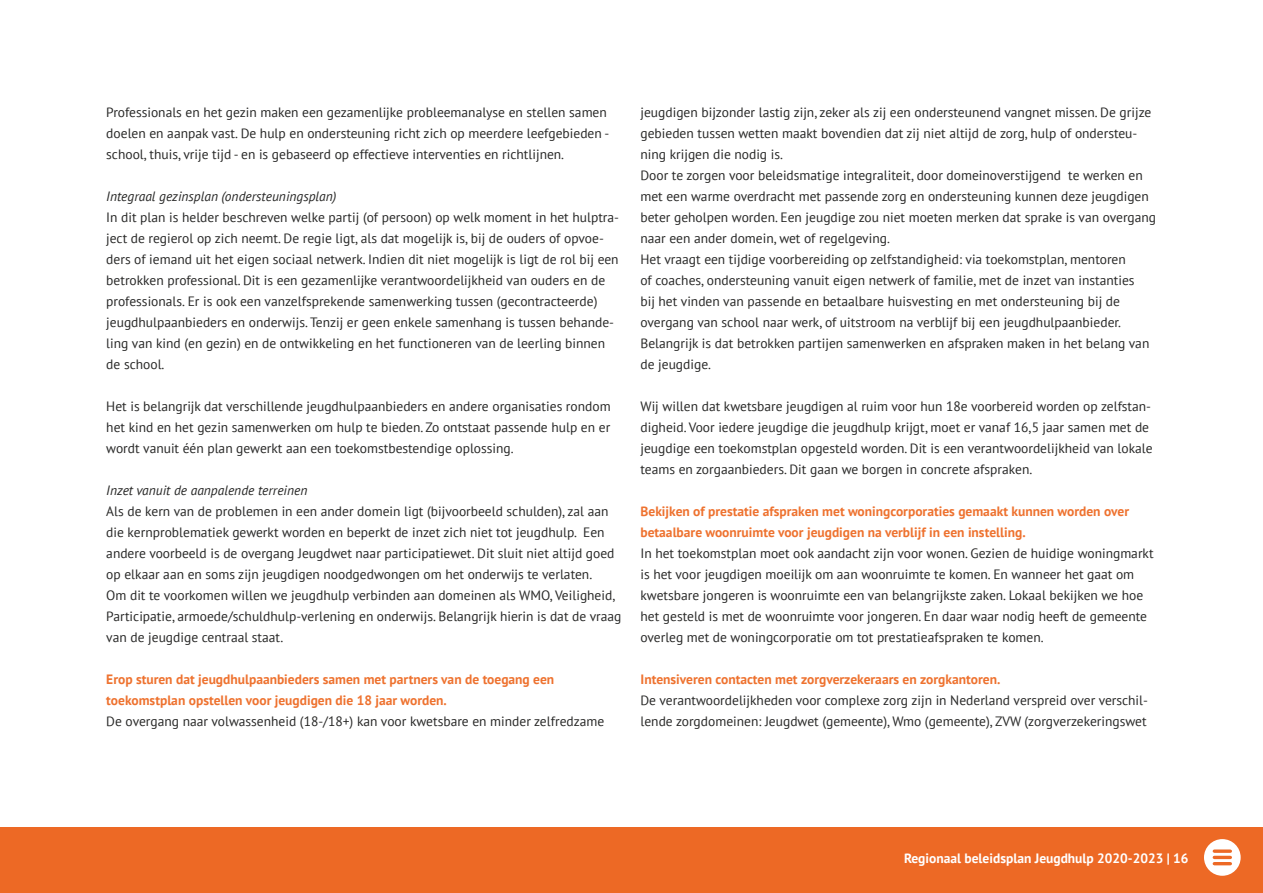
<style>
.page{position:relative;width:1263px;height:893px;background:#fff}
.page>*{position:absolute;margin:0;border:0;box-sizing:border-box;transform-origin:0 0}
.t1{font:13.5px/21px "PT Sans";color:#282827}
.t2{font:700 13.5px/21px "PT Sans";color:#ee722f}
.t3{font:italic 13.5px "PT Sans";color:#282827}
.t4{font:700 13.5px "PT Sans";color:#fff}
</style>
<div class="page">
<div style="left:0;top:827px;width:1263px;height:66px;background:#ed6925"></div>
<svg style="left:1204px;top:839px;width:37px;height:37px"></svg>
<svg style="left:1214px;top:849px;width:16px;height:4px"></svg>
<hr style="left:1214px;top:856px;width:16px;height:3px;background:#ed6925">
<hr style="left:1214px;top:862px;width:16px;height:3px;background:#ed6925">
<p class="t1" style="left:106px;top:101px;width:504px">Professionals en het gezin maken een gezamenlijke probleemanalyse en stellen samen doelen en aanpak vast. De hulp en ondersteuning richt zich op meerdere leefgebieden - school, thuis, vrije tijd - en is gebaseerd op effectieve interventies en richtlijnen.</p>
<p class="t3" style="left:106px;top:188px;width:232px">Integraal gezinsplan (ondersteuningsplan)</p>
<p class="t1" style="left:106px;top:206px;width:514px">In dit plan is helder beschreven welke partij (of persoon) op welk moment in het hulptra&shy;ject de regierol op zich neemt. De regie ligt, als dat mogelijk is, bij de ouders of opvoe&shy;ders of iemand uit het eigen sociaal netwerk. Indien dit niet mogelijk is ligt de rol bij een betrokken professional. Dit is een gezamenlijke verantwoordelijkheid van ouders en de professionals. Er is ook een vanzelfsprekende samenwerking tussen (gecontracteerde) jeugdhulpaanbieders en onderwijs. Tenzij er geen enkele samenhang is tussen behande&shy;ling van kind (en gezin) en de ontwikkeling en het functioneren van de leerling binnen de school.</p>
<p class="t1" style="left:106px;top:396px;width:506px;text-align:justify">Het is belangrijk dat verschillende jeugdhulpaanbieders en andere organisaties rondom het kind en het gezin samenwerken om hulp te bieden. Zo ontstaat passende hulp en er wordt vanuit één plan gewerkt aan een toekomstbestendige oplossing.</p>
<p class="t3" style="left:106px;top:482px;width:203px">Inzet vanuit de aanpalende terreinen</p>
<p class="t1" style="left:106px;top:501px;width:517px">Als de kern van de problemen in een ander domein ligt (bijvoorbeeld schulden), zal aan die kernproblematiek gewerkt worden en beperkt de inzet zich niet tot jeugdhulp. Een andere voorbeeld is de overgang Jeugdwet naar participatiewet. Dit sluit niet altijd goed op elkaar aan en soms zijn jeugdigen noodgedwongen om het onderwijs te verlaten.<br>Om dit te voorkomen willen we jeugdhulp verbinden aan domeinen als WMO, Veiligheid, Participatie, armoede/schuldhulp-verlening en onderwijs. Belangrijk hierin is dat de vraag van de jeugdige centraal staat.</p>
<p class="t2" style="left:106px;top:669px;width:449px">Erop sturen dat jeugdhulpaanbieders samen met partners van de toegang een toekomstplan opstellen voor jeugdigen die 18 jaar worden.</p>
<p class="t1" style="left:106px;top:711px;width:499px">De overgang naar volwassenheid (18-/18+) kan voor kwetsbare en minder zelfredzame</p>
<p class="t1" style="left:640px;top:102px;width:517px">jeugdigen bijzonder lastig zijn, zeker als zij een ondersteunend vangnet missen. De grijze gebieden tussen wetten maakt bovendien dat zij niet altijd de zorg, hulp of ondersteu&shy;ning krijgen die nodig is.<br>Door te zorgen voor beleidsmatige integraliteit, door domeinoverstijgend te werken en met een warme overdracht met passende zorg en ondersteuning kunnen deze jeugdigen beter geholpen worden. Een jeugdige zou niet moeten merken dat sprake is van overgang naar een ander domein, wet of regelgeving.<br>Het vraagt een tijdige voorbereiding op zelfstandigheid: via toekomstplan, mentoren<br>of coaches, ondersteuning vanuit eigen netwerk of familie, met de inzet van instanties<br>bij het vinden van passende en betaalbare huisvesting en met ondersteuning bij de overgang van school naar werk, of uitstroom na verblijf bij een jeugdhulpaanbieder.<br>Belangrijk is dat betrokken partijen samenwerken en afspraken maken in het belang van de jeugdige.</p>
<p class="t1" style="left:640px;top:396px;width:514px">Wij willen dat kwetsbare jeugdigen al ruim voor hun 18e voorbereid worden op zelfstan&shy;digheid. Voor iedere jeugdige die jeugdhulp krijgt, moet er vanaf 16,5 jaar samen met de jeugdige een toekomstplan opgesteld worden. Dit is een verantwoordelijkheid van lokale teams en zorgaanbieders. Dit gaan we borgen in concrete afspraken.</p>
<p class="t2" style="left:640px;top:501px;width:490px">Bekijken of prestatie afspraken met woningcorporaties gemaakt kunnen worden over betaalbare woonruimte voor jeugdigen na verblijf in een instelling.</p>
<p class="t1" style="left:640px;top:543px;width:515px">In het toekomstplan moet ook aandacht zijn voor wonen. Gezien de huidige woningmarkt is het voor jeugdigen moeilijk om aan woonruimte te komen. En wanneer het gaat om kwetsbare jongeren is woonruimte een van belangrijkste zaken. Lokaal bekijken we hoe het gesteld is met de woonruimte voor jongeren. En daar waar nodig heeft de gemeente overleg met de woningcorporatie om tot prestatieafspraken te komen.</p>
<p class="t2" style="left:640px;top:669px;width:361px">Intensiveren contacten met zorgverzekeraars en zorgkantoren.</p>
<p class="t1" style="left:640px;top:690px;width:509px">De verantwoordelijkheden voor complexe zorg zijn in Nederland verspreid over verschil&shy;lende zorgdomeinen: Jeugdwet (gemeente), Wmo (gemeente), ZVW (zorgverzekeringswet</p>
<p class="t4" style="left:904px;top:849px;width:286px">Regionaal beleidsplan Jeugdhulp 2020-2023 | 16</p>
</div>
